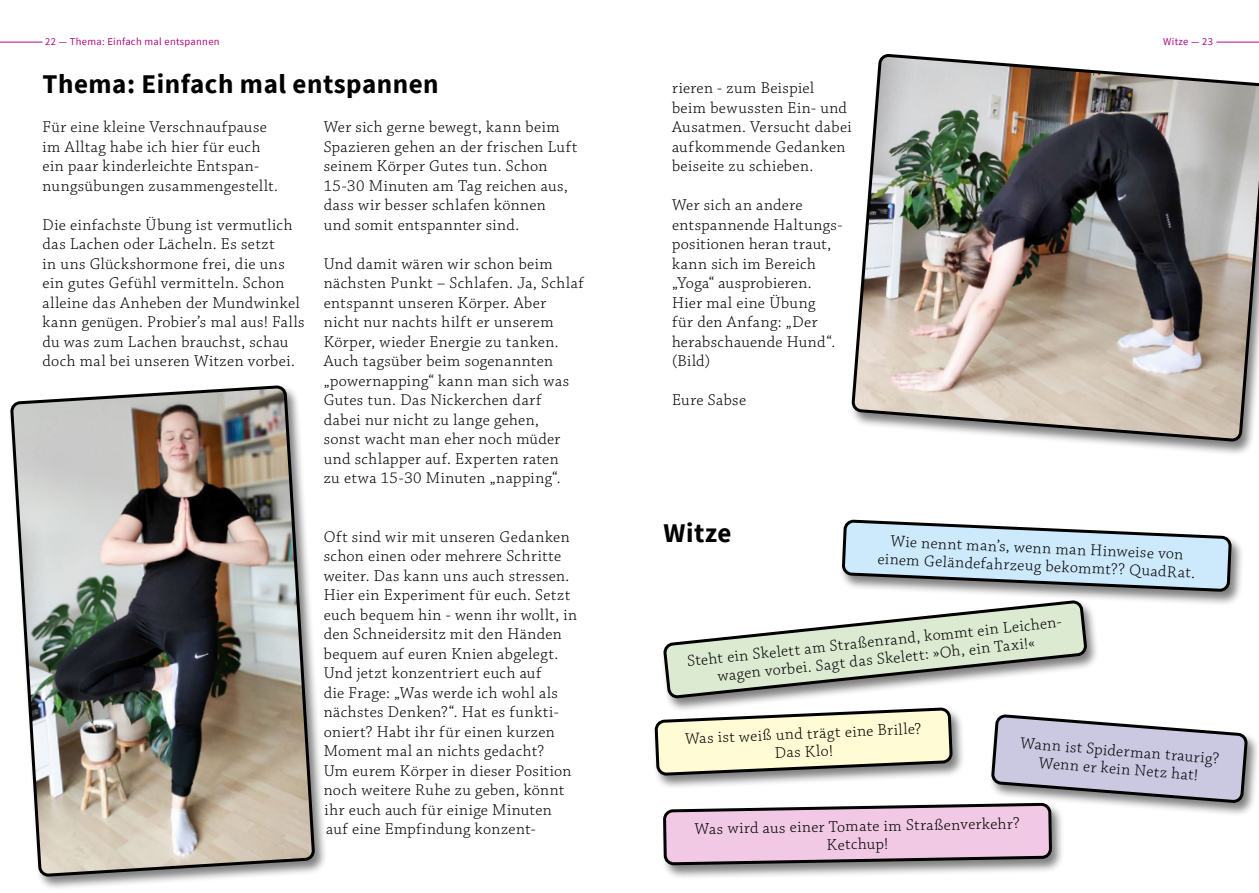
<style>
.page{position:relative;width:1259px;height:893px;background:#fff}
.page>*{position:absolute;margin:0;border:0;box-sizing:border-box;transform-origin:0 0}
.Headline{font:700 27px "Source Sans Pro";letter-spacing:.02em;color:#000}
.MainTextBasic{font:300 16.5px/19.5px "Chaparral Pro";letter-spacing:.025em;color:#000}
.Witze{font:300 16.5px/18px "Chaparral Pro";color:#000;text-align:center}
.t1{font:10.5px "Source Sans Pro";letter-spacing:.03em;color:#af0a7f}
</style>
<div class="page">
<div style="left:849px;top:53px;width:410px;height:403px;background:#000;opacity:.5"></div>
<img style="left:849px;top:53px;width:410px;height:391px">
<div style="left:839px;top:518px;width:405px;height:88px;background:#000;opacity:.5"></div>
<svg style="left:840px;top:518px;width:391px;height:75px;background:#bed1dd"></svg>
<div style="left:661px;top:600px;width:438px;height:113px;background:#000;opacity:.5"></div>
<svg style="left:664px;top:602px;width:421px;height:95px"></svg>
<div style="left:652px;top:706px;width:313px;height:84px;background:#000;opacity:.5"></div>
<div style="left:988px;top:713px;width:271px;height:105px;background:#000;opacity:.5"></div>
<div style="left:660px;top:802px;width:405px;height:78px;background:#000;opacity:.5"></div>
<svg style="left:653px;top:709px;width:596px;height:155px"></svg>
<div style="left:8px;top:385px;width:319px;height:506px;background:#000;opacity:.5"></div>
<img style="left:12px;top:387px;width:301px;height:488px">
<hr style="left:0;top:42px;width:43px;height:1px;background:#af0a7f">
<hr style="left:1216px;top:42px;width:43px;height:1px;background:#af0a7f">
<p class="t1" style="left:45px;top:35px;width:176px">22 — Thema: Einfach mal entspannen</p>
<p class="t1" style="left:1163px;top:35px;width:51px">Witze — 23</p>
<p class="Headline" style="left:43px;top:66px;width:398px">Thema: Einfach mal entspannen</p>
<p class="MainTextBasic" style="left:43px;top:118px;width:237px">Für eine kleine Verschnaufpause im Alltag habe ich hier für euch ein paar kinderleichte Entspan&shy;nungsübungen zusammengestellt.</p>
<p class="MainTextBasic" style="left:43px;top:215px;width:264px">Die einfachste Übung ist vermutlich das Lachen oder Lächeln. Es setzt<br>in uns Glückshormone frei, die uns ein gutes Gefühl vermitteln. Schon alleine das Anheben der Mundwinkel kann genügen. Probier’s mal aus! Falls du was zum Lachen brauchst, schau doch mal bei unseren Witzen vorbei.</p>
<p class="MainTextBasic" style="left:324px;top:118px;width:255px">Wer sich gerne bewegt, kann beim<br>Spazieren gehen an der frischen Luft seinem Körper Gutes tun. Schon<br>15-30 Minuten am Tag reichen aus, dass wir besser schlafen können<br>und somit entspannter sind.</p>
<p class="MainTextBasic" style="left:324px;top:254px;width:262px">Und damit wären wir schon beim nächsten Punkt – Schlafen. Ja, Schlaf entspannt unseren Körper. Aber nicht nur nachts hilft er unserem<br>Körper, wieder Energie zu tanken.<br>Auch tagsüber beim sogenannten „powernapping“ kann man sich was<br>Gutes tun. Das Nickerchen darf<br>dabei nur nicht zu lange gehen,<br>sonst wacht man eher noch müder und schlapper auf. Experten raten<br>zu etwa 15-30 Minuten „napping“.</p>
<p class="MainTextBasic" style="left:324px;top:527px;width:255px">Oft sind wir mit unseren Gedanken schon einen oder mehrere Schritte weiter. Das kann uns auch stressen.<br>Hier ein Experiment für euch. Setzt euch bequem hin - wenn ihr wollt, in den Schneidersitz mit den Händen bequem auf euren Knien abgelegt.<br>Und jetzt konzentriert euch auf<br>die Frage: „Was werde ich wohl als nächstes Denken?“. Hat es funkti&shy;oniert? Habt ihr für einen kurzen Moment mal an nichts gedacht?<br>Um eurem Körper in dieser Position noch weitere Ruhe zu geben, könnt ihr euch auch für einige Minuten<br>auf eine Empfindung konzent-</p>
<p class="MainTextBasic" style="left:672px;top:79px;width:181px">rieren - zum Beispiel beim bewussten Ein- und<br>Ausatmen. Versucht dabei aufkommende Gedanken beiseite zu schieben.</p>
<p class="MainTextBasic" style="left:672px;top:196px;width:172px">Wer sich an andere entspannende Haltungs&shy;positionen heran traut, kann sich im Bereich „Yoga“ ausprobieren.<br>Hier mal eine Übung<br>für den Anfang: „Der herabschauende Hund“.</p>
<p class="MainTextBasic" style="left:672px;top:352px;width:40px">(Bild)</p>
<p class="MainTextBasic" style="left:672px;top:391px;width:76px">Eure Sabse</p>
<p class="Headline" style="left:663px;top:514px;width:70px">Witze</p>
<p class="Witze" style="left:878px;top:534px;width:319px;rotate:2deg">Wie nennt man’s, wenn man Hinweise von einem Geländefahrzeug bekommt?? QuadRat.</p>
<p class="Witze" style="left:686px;top:653px;width:381px;rotate:-6deg">Steht ein Skelett am Straßenrand, kommt ein Leichen&shy;wagen vorbei. Sagt das Skelett: »Oh, ein Taxi!«</p>
<p class="Witze" style="left:685px;top:729px;width:238px;rotate:-2deg">Was ist weiß und trägt eine Brille?</p>
<p class="Witze" style="left:774px;top:744px;width:60px;rotate:-2deg">Das Klo!</p>
<p class="Witze" style="left:1021px;top:734px;width:201px;rotate:5deg">Wann ist Spiderman traurig?</p>
<p class="Witze" style="left:1039px;top:753px;width:161px;rotate:5deg">Wenn er kein Netz hat!</p>
<p class="Witze" style="left:695px;top:820px;width:326px;rotate:-1deg">Was wird aus einer Tomate im Straßenverkehr?</p>
<p class="Witze" style="left:826px;top:836px;width:63px;rotate:-1deg">Ketchup!</p>
</div>
